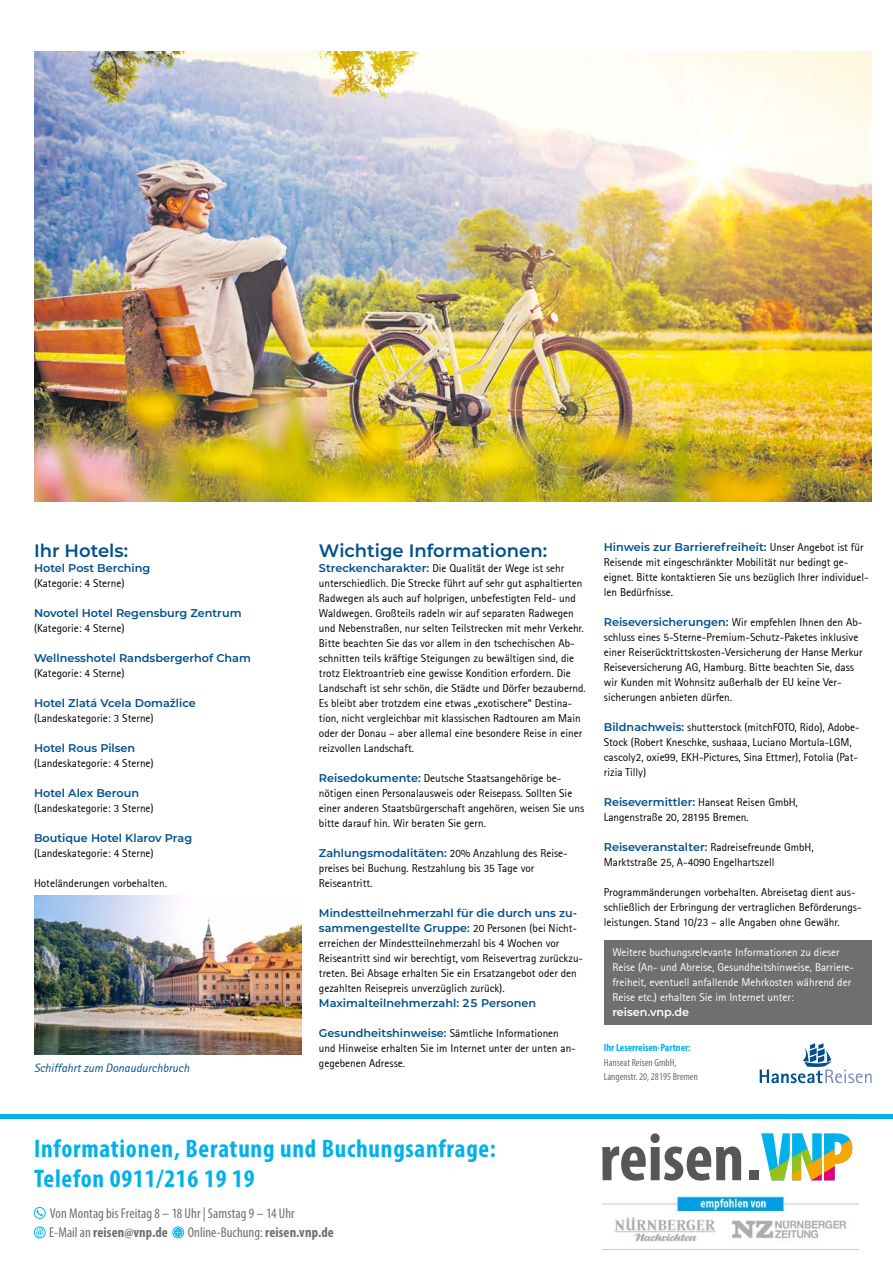
<style>
.page{position:relative;width:893px;height:1263px;background:#fff}
.page>*{position:absolute;margin:0;border:0;box-sizing:border-box;transform-origin:0 0}
.t1{font:700 condensed 25.5px/30.6px "Myriad Pro";letter-spacing:.03em;color:#00b1eb}
.t2{font:600 18px "Montserrat";color:#00508c}
.t3{font:condensed 14.25px/19.5px "Myriad Pro";letter-spacing:.005em;color:#706f6f}
.t4{font:italic 12px "Rotis Sans Serif";color:#00508c}
.t5{font:11.25px/15px "Rotis Sans Serif";color:#000}
.t6{font:600 11.25px/15px "Montserrat";color:#00508c}
.t7{font:11.25px/15px "Rotis Sans Serif";color:#fff}
.t8{font:600 11.25px "Montserrat";color:#fff}
.t9{font:condensed 10.5px/14.4px "Myriad Pro";color:#706f6f}
.t10{font:700 condensed 10.5px "Myriad Pro";color:#00b1eb}
.s1{font-family:"Montserrat";font-weight:600;color:#00508c}
.s2{font-family:"Rotis Sans Serif";font-weight:400;color:#000}
.s3{font-weight:700}
</style>
<div class="page">
<svg style="left:760px;top:1043px;width:112px;height:40px"></svg>
<div style="left:604px;top:940px;width:268px;height:85px;background:#706f6f"></div>
<hr style="left:0;top:1114px;width:893px;height:4px;background:#00b1eb">
<svg style="left:36px;top:1210px;width:7px;height:6px"></svg>
<div style="left:34px;top:1207px;width:11px;height:12px;border:1px solid #00b1eb;border-radius:50%"></div>
<svg style="left:36px;top:1229px;width:7px;height:7px"></svg>
<div style="left:34px;top:1227px;width:11px;height:11px;border:1px solid #00b1eb;border-radius:50%"></div>
<div style="left:172px;top:1227px;width:12px;height:11px;border:1px solid #00b1eb;border-radius:50%"></div>
<div style="left:174px;top:1228px;width:8px;height:8px;border:1px solid #00b1eb;border-radius:50%"></div>
<div style="left:176px;top:1228px;width:5px;height:8px;border:1px solid #00b1eb;border-radius:50%"></div>
<svg style="left:175px;top:1229px;width:7px;height:7px"></svg>
<div style="left:749px;top:1170px;width:10px;height:10px;background:#575756"></div>
<svg style="left:761px;top:1133px;width:91px;height:47px"></svg>
<svg style="left:602px;top:1133px;width:139px;height:47px"></svg>
<img style="left:602px;top:1196px;width:257px;height:46px">
<img style="left:34px;top:51px;width:838px;height:451px">
<img style="left:34px;top:895px;width:268px;height:159px">
<h2 class="t2" style="left:34px;top:538px;width:96px">Ihr Hotels:</h2>
<p class="t6" style="left:34px;top:560px;width:118px">Hotel Post Berching</p>
<p class="t5" style="left:34px;top:576px;width:92px">(Kategorie: 4 Sterne)</p>
<p class="t6" style="left:34px;top:605px;width:209px">Novotel Hotel Regensburg Zentrum</p>
<p class="t5" style="left:34px;top:621px;width:92px">(Kategorie: 4 Sterne)</p>
<p class="t6" style="left:34px;top:650px;width:218px">Wellnesshotel Randsbergerhof Cham</p>
<p class="t5" style="left:34px;top:666px;width:92px">(Kategorie: 4 Sterne)</p>
<p class="t6" style="left:34px;top:695px;width:163px">Hotel Zlatá Vcela Domažlice</p>
<p class="t5" style="left:34px;top:711px;width:121px">(Landeskategorie: 3 Sterne)</p>
<p class="t6" style="left:34px;top:740px;width:103px">Hotel Rous Pilsen</p>
<p class="t5" style="left:34px;top:756px;width:121px">(Landeskategorie: 4 Sterne)</p>
<p class="t6" style="left:34px;top:785px;width:107px">Hotel Alex Beroun</p>
<p class="t5" style="left:34px;top:801px;width:121px">(Landeskategorie: 3 Sterne)</p>
<p class="t6" style="left:34px;top:830px;width:160px">Boutique Hotel Klarov Prag</p>
<p class="t5" style="left:34px;top:846px;width:121px">(Landeskategorie: 4 Sterne)</p>
<p class="t5" style="left:34px;top:876px;width:135px">Hoteländerungen vorbehalten.</p>
<p class="t4" style="left:34px;top:1060px;width:157px">Schiffahrt zum Donaudurchbruch</p>
<h2 class="t2" style="left:319px;top:538px;width:230px">Wichtige Informationen:</h2>
<p class="t5" style="left:319px;top:561px;width:268px"><span class="s1">Streckencharakter:</span> Die Qualität der Wege ist sehr unterschiedlich. Die Strecke führt auf sehr gut asphaltierten Radwegen als auch auf holprigen, unbefestigten Feld- und Waldwegen. Großteils radeln wir auf separaten Radwegen und Nebenstraßen, nur selten Teilstrecken mit mehr Verkehr.<br>Bitte beachten Sie das vor allem in den tschechischen Ab&shy;schnitten teils kräftige Steigungen zu bewältigen sind, die trotz Elektroantrieb eine gewisse Kondition erfordern. Die Landschaft ist sehr schön, die Städte und Dörfer bezaubernd.<br>Es bleibt aber trotzdem eine etwas „exotischere“ Destina&shy;tion, nicht vergleichbar mit klassischen Radtouren am Main oder der Donau – aber allemal eine besondere Reise in einer reizvollen Landschaft.</p>
<p class="t5" style="left:319px;top:771px;width:267px"><span class="s1">Reisedokumente:</span> Deutsche Staatsangehörige be&shy;nötigen einen Personalausweis oder Reisepass. Sollten Sie einer anderen Staatsbürgerschaft angehören, weisen Sie uns bitte darauf hin. Wir beraten Sie gern.</p>
<p class="t5" style="left:319px;top:846px;width:250px"><span class="s1">Zahlungsmodalitäten:</span> 20% Anzahlung des Reise&shy;preises bei Buchung. Restzahlung bis 35 Tage vor<br>Reiseantritt.</p>
<p class="t6" style="left:319px;top:905px;width:260px">Mindestteilnehmerzahl für die durch uns zu&shy;sammengestellte Gruppe: <span class="s2">20 Personen (bei Nicht-</span></p>
<p class="t5" style="left:319px;top:936px;width:266px">erreichen der Mindestteilnehmerzahl bis 4 Wochen vor Reiseantritt sind wir berechtigt, vom Reisevertrag zurückzu&shy;treten. Bei Absage erhalten Sie ein Ersatzangebot oder den gezahlten Reisepreis unverzüglich zurück).</p>
<p class="t6" style="left:319px;top:995px;width:219px">Maximalteilnehmerzahl: 25 Personen</p>
<p class="t5" style="left:319px;top:1026px;width:258px"><span class="s1">Gesundheitshinweise:</span> Sämtliche Informationen und Hinweise erhalten Sie im Internet unter der unten an&shy;gegebenen Adresse.</p>
<p class="t6" style="left:604px;top:539px;width:261px">Hinweis zur Barrierefreiheit: <span class="s2">Unser Angebot ist für</span></p>
<p class="t5" style="left:604px;top:554px;width:266px">Reisende mit eingeschränkter Mobilität nur bedingt ge&shy;eignet. Bitte kontaktieren Sie uns bezüglich Ihrer individuel&shy;len Bedürfnisse.</p>
<p class="t5" style="left:604px;top:614px;width:260px"><span class="s1">Reiseversicherungen:</span> Wir empfehlen Ihnen den Ab&shy;schluss eines 5-Sterne-Premium-Schutz-Paketes inklusive einer Reiserücktrittskosten-Versicherung der Hanse Merkur Reiseversicherung AG, Hamburg. Bitte beachten Sie, dass wir Kunden mit Wohnsitz außerhalb der EU keine Ver&shy;sicherungen anbieten dürfen.</p>
<p class="t5" style="left:604px;top:719px;width:257px"><span class="s1">Bildnachweis:</span> shutterstock (mitchFOTO, Rido), Adobe-Stock (Robert Kneschke, sushaaa, Luciano Mortula-LGM, cascoly2, oxie99, EKH-Pictures, Sina Ettmer), Fotolia (Pat&shy;rizia Tilly)</p>
<p class="t5" style="left:604px;top:794px;width:196px"><span class="s1">Reisevermittler:</span> Hanseat Reisen GmbH,<br>Langenstraße 20, 28195 Bremen.</p>
<p class="t5" style="left:604px;top:839px;width:211px"><span class="s1">Reiseveranstalter:</span> Radreisefreunde GmbH,<br>Marktstraße 25, A-4090 Engelhartszell</p>
<p class="t5" style="left:604px;top:884px;width:259px">Programmänderungen vorbehalten. Abreisetag dient aus&shy;schließlich der Erbringung der vertraglichen Beförderungs&shy;leistungen. Stand 10/23 – alle Angaben ohne Gewähr.</p>
<p class="t7" style="left:612px;top:945px;width:243px">Weitere buchungsrelevante Informationen zu dieser Reise (An- und Abreise, Gesundheitshinweise, Barriere&shy;freiheit, eventuell anfallende Mehrkosten während der Reise etc.) erhalten Sie im Internet unter:</p>
<p class="t8" style="left:612px;top:1004px;width:78px">reisen.vnp.de</p>
<p class="t10" style="left:604px;top:1041px;width:88px">Ihr Leserreisen-Partner:</p>
<p class="t9" style="left:604px;top:1055px;width:96px">Hanseat Reisen GmbH,<br>Langenstr. 20, 28195 Bremen</p>
<h1 class="t1" style="left:34px;top:1132px;width:463px">Informationen, Beratung und Buchungsanfrage:<br>Telefon 0911/216 19 19</h1>
<p class="t3" style="left:49px;top:1203px;width:247px">Von Montag bis Freitag 8 – 18 Uhr | Samstag 9 – 14 Uhr<br>E-Mail an <span class="s3">reisen@vnp.de</span></p>
<p class="t3" style="left:188px;top:1223px;width:148px">Online-Buchung: <span class="s3">reisen.vnp.de</span></p>
</div>
